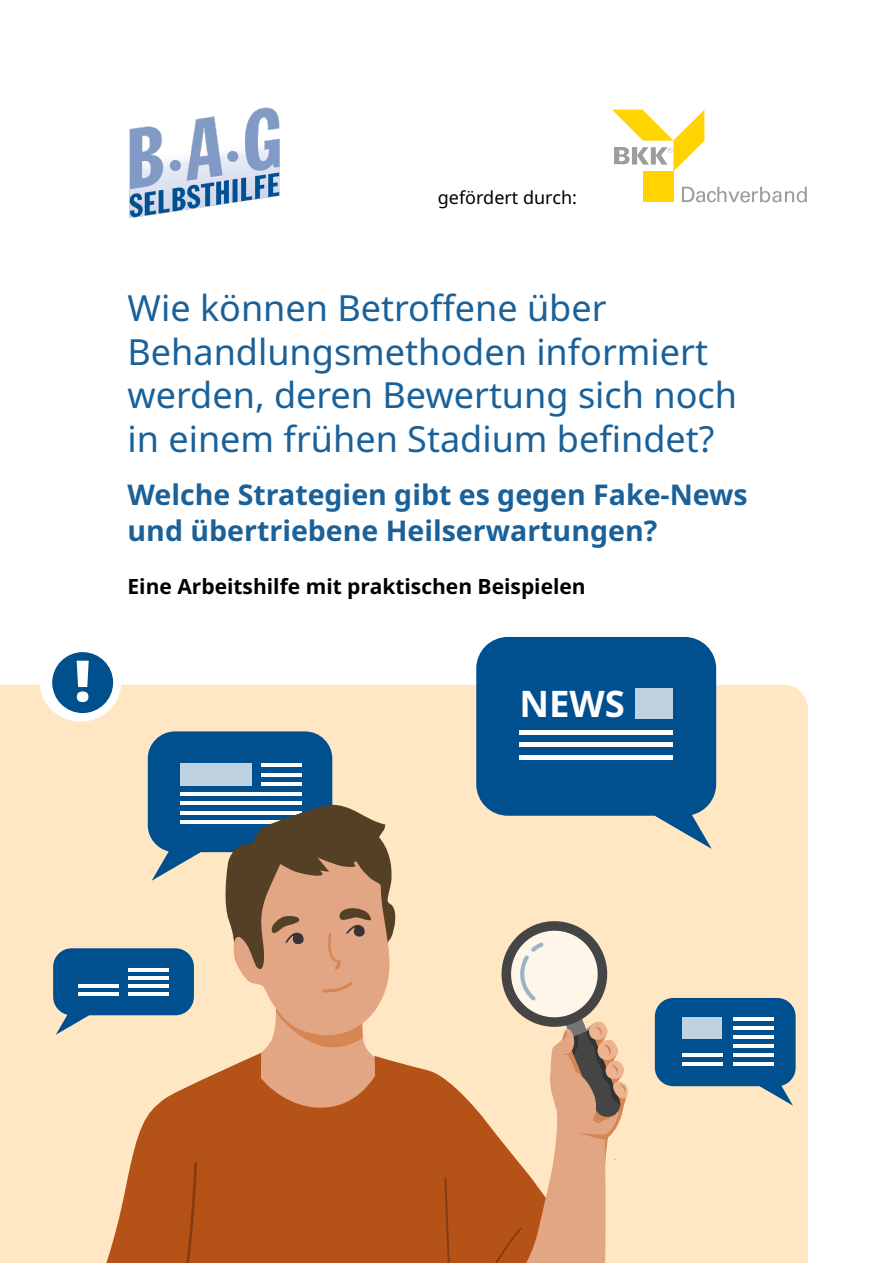
<style>
.page{position:relative;width:893px;height:1263px;background:#fff}
.page>*{position:absolute;margin:0;border:0;box-sizing:border-box;transform-origin:0 0}
.t1{font:700 36.6px "Noto Sans";color:#fff}
.t2{font:36px/43.5px "Noto Sans";color:#1a6199}
.t3{font:700 28.5px/36px "Noto Sans";color:#1a6199}
.t4{font:700 21px "Noto Sans";color:#000}
.Liste{font:18px "Noto Sans";color:#000}
</style>
<div class="page">
<svg style="left:52px;top:652px;width:61px;height:33px"></svg>
<div style="left:0;top:685px;width:808px;height:578px;background:#ffe7c4"></div>
<svg style="left:476px;top:637px;width:240px;height:212px;background:#2e6b99"></svg>
<svg style="left:655px;top:998px;width:141px;height:108px;background:#3d749d"></svg>
<svg style="left:409px;top:1052px;width:79px;height:211px;background:#c16c35"></svg>
<svg style="left:53px;top:731px;width:356px;height:532px;background:#bb987d"></svg>
<svg style="left:441px;top:1147px;width:9px;height:116px"></svg>
<svg style="left:488px;top:914px;width:140px;height:349px;background:#dbb596"></svg>
<img style="left:129px;top:107px;width:151px;height:111px">
<hr style="left:78px;top:985px;width:41px;height:3px;background:#fff">
<hr style="left:128px;top:985px;width:41px;height:3px;background:#fff">
<hr style="left:78px;top:993px;width:41px;height:3px;background:#fff">
<hr style="left:128px;top:993px;width:41px;height:3px;background:#fff">
<hr style="left:128px;top:968px;width:41px;height:3px;background:#fff">
<hr style="left:128px;top:976px;width:41px;height:4px;background:#fff">
<hr style="left:682px;top:1053px;width:41px;height:3px;background:#fff">
<hr style="left:733px;top:1035px;width:40px;height:3px;background:#fff">
<hr style="left:733px;top:1017px;width:40px;height:3px;background:#fff">
<hr style="left:682px;top:1062px;width:41px;height:3px;background:#fff">
<hr style="left:733px;top:1044px;width:40px;height:3px;background:#fff">
<hr style="left:733px;top:1053px;width:40px;height:3px;background:#fff">
<hr style="left:733px;top:1062px;width:40px;height:3px;background:#fff">
<hr style="left:733px;top:1026px;width:40px;height:3px;background:#fff">
<div style="left:682px;top:1017px;width:40px;height:21px;background:#bfd2e2"></div>
<hr style="left:519px;top:755px;width:154px;height:4px;background:#fff">
<hr style="left:519px;top:731px;width:154px;height:4px;background:#fff">
<hr style="left:519px;top:743px;width:154px;height:4px;background:#fff">
<div style="left:636px;top:688px;width:37px;height:30px;background:#bfd2e2"></div>
<svg style="left:612px;top:110px;width:92px;height:61px"></svg>
<div style="left:643px;top:171px;width:30px;height:31px;background:#ffd400"></div>
<svg style="left:682px;top:187px;width:125px;height:15px"></svg>
<p class="Liste" style="left:438px;top:184px;width:141px">gefördert durch:</p>
<h1 class="t2" style="left:128px;top:287px;width:611px">Wie können Betroffene über<br>Behandlungsmethoden informiert werden, deren Bewertung sich noch in einem frühen Stadium befindet?</h1>
<p class="t3" style="left:128px;top:477px;width:622px">Welche Strategien gibt es gegen Fake-News und übertriebene Heilserwartungen?</p>
<p class="t4" style="left:128px;top:571px;width:460px">Eine Arbeitshilfe mit praktischen Beispielen</p>
<p class="t1" style="left:519px;top:677px;width:107px">NEWS</p>
</div>
